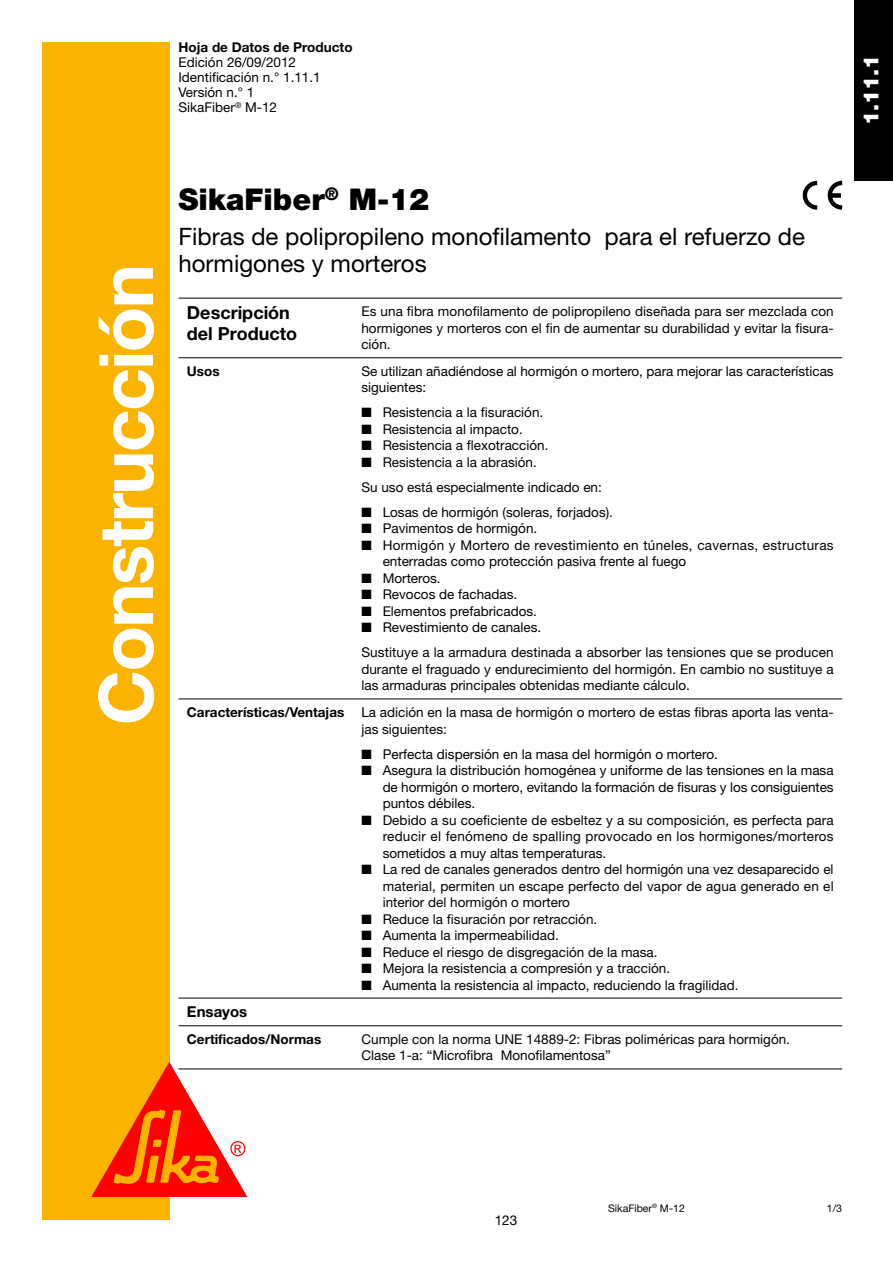
<style>
.page{position:relative;width:893px;height:1263px;background:#fff}
.page>*{position:absolute;margin:0;border:0;box-sizing:border-box;transform-origin:0 0}
.t1{font:700 75px "Helvetica Neue LT Std";letter-spacing:-.025em;color:#fff}
.t2{font:900 30px "Helvetica Neue LT Std";color:#000}
.t3{font:24px/27px "Helvetica Neue LT Std";color:#000}
.t4{font:900 21px "Helvetica Neue LT Std";color:#fff}
.t5{font:700 18px/21px "Helvetica Neue LT Std";color:#000}
.t6{font:700 15px "Helvetica Neue LT Std";color:#000}
.t7{font:13.5px/16.5px "Helvetica Neue LT Std";color:#000}
.t8{font:13.5px/16.5px "Helvetica Neue LT Std";letter-spacing:.02em;color:#000}
.t9{font:700 13.5px "Helvetica Neue LT Std";color:#000}
.t10{font:10.5px "Helvetica Neue LT Std";color:#000}
</style>
<div class="page">
<div style="left:854px;top:0;width:38px;height:181px;background:#000"></div>
<div style="left:42px;top:43px;width:128px;height:1177px;background:#fab400"></div>
<svg style="left:91px;top:1062px;width:156px;height:135px"></svg>
<svg style="left:802px;top:180px;width:41px;height:30px"></svg>
<div style="left:830px;top:193px;width:11px;height:5px;background:#000"></div>
<hr style="left:178px;top:357px;width:664px;height:1px;background:#000">
<hr style="left:178px;top:699px;width:175px;height:1px;background:#000">
<hr style="left:178px;top:1069px;width:664px;height:1px;background:#000">
<hr style="left:353px;top:699px;width:489px;height:1px;background:#000">
<hr style="left:178px;top:998px;width:664px;height:1px;background:#000">
<hr style="left:178px;top:1025px;width:664px;height:1px;background:#000">
<hr style="left:178px;top:298px;width:664px;height:1px;background:#000">
<p class="t9" style="left:178px;top:43px;width:176px">Hoja de Datos de Producto</p>
<p class="t7" style="left:178px;top:56px;width:144px;line-height:15px">Edición 26/09/2012<br>Identificación n.° 1.11.1<br>Versión n.° 1<br>SikaFiber<sup>®</sup> M-12</p>
<h1 class="t1" style="left:99px;top:725px;width:463px;rotate:-90deg">Construcción</h1>
<h2 class="t2" style="left:178px;top:188px;width:252px">SikaFiber<sup>®</sup> M-12</h2>
<h3 class="t3" style="left:178px;top:225px;width:628px">Fibras de polipropileno monofilamento para el refuerzo de hormigones y morteros</h3>
<h3 class="t5" style="left:187px;top:304px;width:111px">Descripción del Producto</h3>
<p class="t7" style="left:361px;top:304px;width:473px;text-align:justify">Es una fibra monofilamento de polipropileno diseñada para ser mezclada con hormigones y morteros con el fin de aumentar su durabilidad y evitar la fisura&shy;ción.</p>
<p class="t9" style="left:187px;top:366px;width:34px">Usos</p>
<p class="t7" style="left:361px;top:364px;width:473px">Se utilizan añadiéndose al hormigón o mortero, para mejorar las características siguientes:</p>
<p class="t7" style="left:361px;top:405px;width:183px">■ Resistencia a la fisuración.</p>
<p class="t7" style="left:361px;top:422px;width:163px">■ Resistencia al impacto.</p>
<p class="t7" style="left:361px;top:438px;width:188px">■ Resistencia a flexotracción.</p>
<p class="t7" style="left:361px;top:451px;width:242px;line-height:25px">■ Resistencia a la abrasión.<br>Su uso está especialmente indicado en:</p>
<p class="t7" style="left:361px;top:505px;width:253px">■ Losas de hormigón (soleras, forjados).</p>
<p class="t7" style="left:361px;top:521px;width:177px">■ Pavimentos de hormigón.</p>
<p class="t8" style="left:382px;top:538px;width:452px;text-indent:-21px">■ Hormigón y Mortero de revestimiento en túneles, cavernas, estructuras enterradas como protección pasiva frente al fuego</p>
<p class="t7" style="left:361px;top:571px;width:81px">■ Morteros.</p>
<p class="t7" style="left:361px;top:587px;width:157px">■ Revocos de fachadas.</p>
<p class="t7" style="left:361px;top:604px;width:177px">■ Elementos prefabricados.</p>
<p class="t7" style="left:361px;top:616px;width:474px;line-height:25px">■ Revestimiento de canales.<br>Sustituye a la armadura destinada a absorber las tensiones que se producen</p>
<p class="t7" style="left:361px;top:662px;width:474px">durante el fraguado y endurecimiento del hormigón. En cambio no sustituye a las armaduras principales obtenidas mediante cálculo.</p>
<p class="t9" style="left:187px;top:707px;width:159px">Características/Ventajas</p>
<p class="t7" style="left:361px;top:705px;width:473px">La adición en la masa de hormigón o mortero de estas fibras aporta las venta&shy;jas siguientes:</p>
<p class="t7" style="left:361px;top:747px;width:358px">■ Perfecta dispersión en la masa del hormigón o mortero.</p>
<p class="t7" style="left:382px;top:763px;width:452px;text-align:justify;text-indent:-21px">■ Asegura la distribución homogénea y uniforme de las tensiones en la masa de hormigón o mortero, evitando la formación de fisuras y los consiguientes puntos débiles.</p>
<p class="t7" style="left:382px;top:813px;width:452px;text-align:justify;text-indent:-21px">■ Debido a su coeficiente de esbeltez y a su composición, es perfecta para reducir el fenómeno de spalling provocado en los hormigones/morteros sometidos a muy altas temperaturas.</p>
<p class="t7" style="left:382px;top:862px;width:452px;text-align:justify;text-indent:-21px">■ La red de canales generados dentro del hormigón una vez desaparecido el material, permiten un escape perfecto del vapor de agua generado en el interior del hormigón o mortero</p>
<p class="t7" style="left:361px;top:912px;width:237px">■ Reduce la fisuración por retracción.</p>
<p class="t7" style="left:361px;top:928px;width:199px">■ Aumenta la impermeabilidad.</p>
<p class="t7" style="left:361px;top:945px;width:298px">■ Reduce el riesgo de disgregación de la masa.</p>
<p class="t7" style="left:361px;top:961px;width:310px">■ Mejora la resistencia a compresión y a tracción.</p>
<p class="t7" style="left:361px;top:978px;width:378px">■ Aumenta la resistencia al impacto, reduciendo la fragilidad.</p>
<p class="t6" style="left:187px;top:1007px;width:62px">Ensayos</p>
<p class="t9" style="left:187px;top:1034px;width:136px">Certificados/Normas</p>
<p class="t7" style="left:361px;top:1032px;width:430px">Cumple con la norma UNE 14889-2: Fibras poliméricas para hormigón.<br>Clase 1-a: “Microfibra Monofilamentosa”</p>
<h3 class="t4" style="left:863px;top:125px;width:72px;rotate:-90deg">1.11.1</h3>
<p class="t7" style="left:495px;top:1213px;width:24px">123</p>
<p class="t10" style="left:608px;top:1204px;width:78px">SikaFiber<sup>®</sup> M-12</p>
<p class="t10" style="left:827px;top:1204px;width:17px">1/3</p>
</div>
